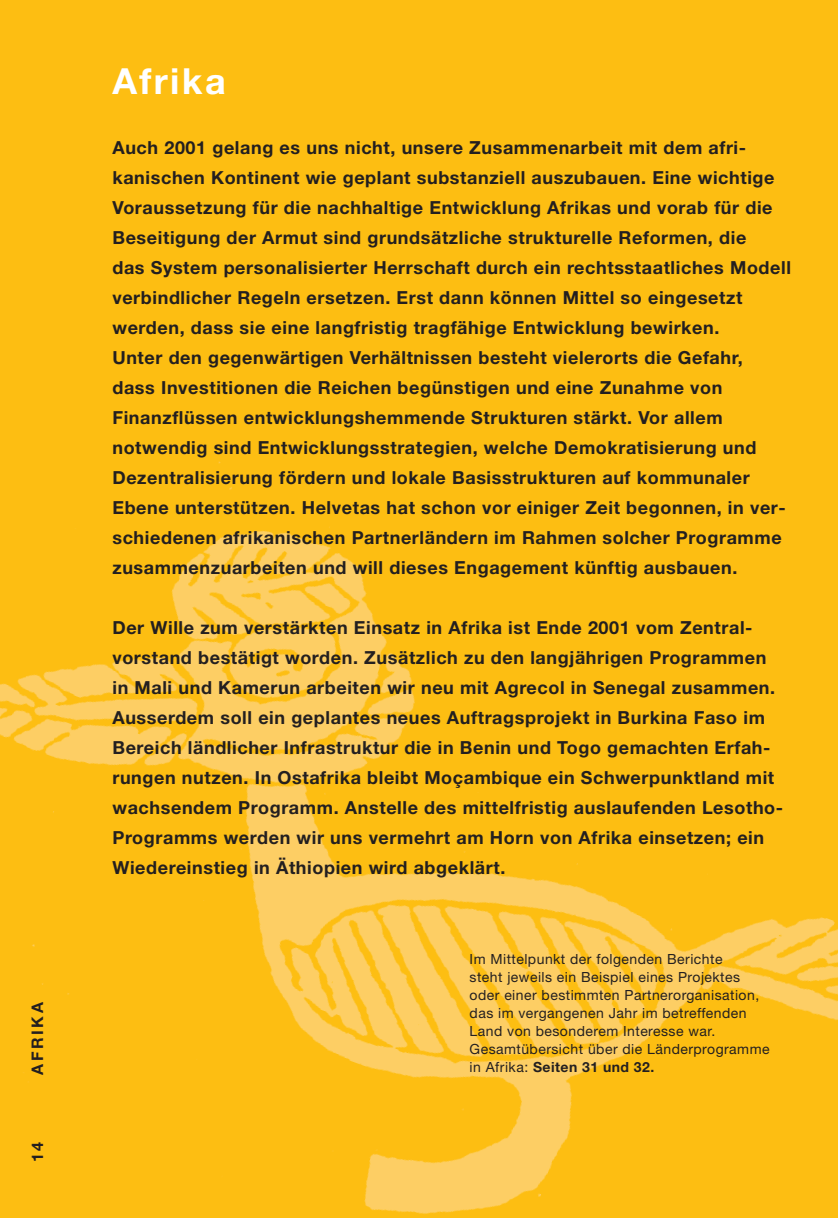
<style>
.page{position:relative;width:838px;height:1218px;background:#fdbe12}
.page>*{position:absolute;margin:0;border:0;box-sizing:border-box;transform-origin:0 0}
.t1{font:700 36px "Helvetica Neue";letter-spacing:.065em;color:#fff}
.t2{font:700 18px/30px "Helvetica Neue";letter-spacing:.035em;color:#231f20}
.t3{font:700 16px "Helvetica Neue";letter-spacing:.165em;color:#231f20}
.t4{font:14px/18px "Helvetica Neue";letter-spacing:.035em;color:#231f20}
.s1{font-weight:700}
</style>
<div class="page">
<img style="left:0;top:444px;width:838px;height:770px">
<p class="t3" style="left:32px;top:1075px;width:74px;rotate:-90deg">AFRIKA</p>
<p class="t3" style="left:32px;top:1162px;width:22px;rotate:-90deg">14</p>
<h1 class="t1" style="left:112px;top:69px;width:115px">Afrika</h1>
<p class="t2" style="left:112px;top:135px;width:680px">Auch 2001 gelang es uns nicht, unsere Zusammenarbeit mit dem afri&shy;kanischen Kontinent wie geplant substanziell auszubauen. Eine wichtige Voraussetzung für die nachhaltige Entwicklung Afrikas und vorab für die Beseitigung der Armut sind grundsätzliche strukturelle Reformen, die<br>das System personalisierter Herrschaft durch ein rechtsstaatliches Modell verbindlicher Regeln ersetzen. Erst dann können Mittel so eingesetzt werden, dass sie eine langfristig tragfähige Entwicklung bewirken.<br>Unter den gegenwärtigen Verhältnissen besteht vielerorts die Gefahr,<br>dass Investitionen die Reichen begünstigen und eine Zunahme von Finanzflüssen entwicklungshemmende Strukturen stärkt. Vor allem notwendig sind Entwicklungsstrategien, welche Demokratisierung und Dezentralisierung fördern und lokale Basisstrukturen auf kommunaler Ebene unterstützen. Helvetas hat schon vor einiger Zeit begonnen, in ver&shy;schiedenen afrikanischen Partnerländern im Rahmen solcher Programme zusammenzuarbeiten und will dieses Engagement künftig ausbauen.</p>
<p class="t2" style="left:112px;top:615px;width:672px">Der Wille zum verstärkten Einsatz in Afrika ist Ende 2001 vom Zentral&shy;vorstand bestätigt worden. Zusätzlich zu den langjährigen Programmen in Mali und Kamerun arbeiten wir neu mit Agrecol in Senegal zusammen.<br>Ausserdem soll ein geplantes neues Auftragsprojekt in Burkina Faso im Bereich ländlicher Infrastruktur die in Benin und Togo gemachten Erfah&shy;rungen nutzen. In Ostafrika bleibt Moçambique ein Schwerpunktland mit wachsendem Programm. Anstelle des mittelfristig auslaufenden Lesotho-Programms werden wir uns vermehrt am Horn von Afrika einsetzen; ein Wiedereinstieg in Äthiopien wird abgeklärt.</p>
<p class="t4" style="left:470px;top:952px;width:302px">Im Mittelpunkt der folgenden Berichte<br>steht jeweils ein Beispiel eines Projektes oder einer bestimmten Partnerorganisation, das im vergangenen Jahr im betreffenden Land von besonderem Interesse war.<br>Gesamtübersicht über die Länderprogramme in Afrika: <span class="s1">Seiten 31 und 32.</span></p>
</div>
